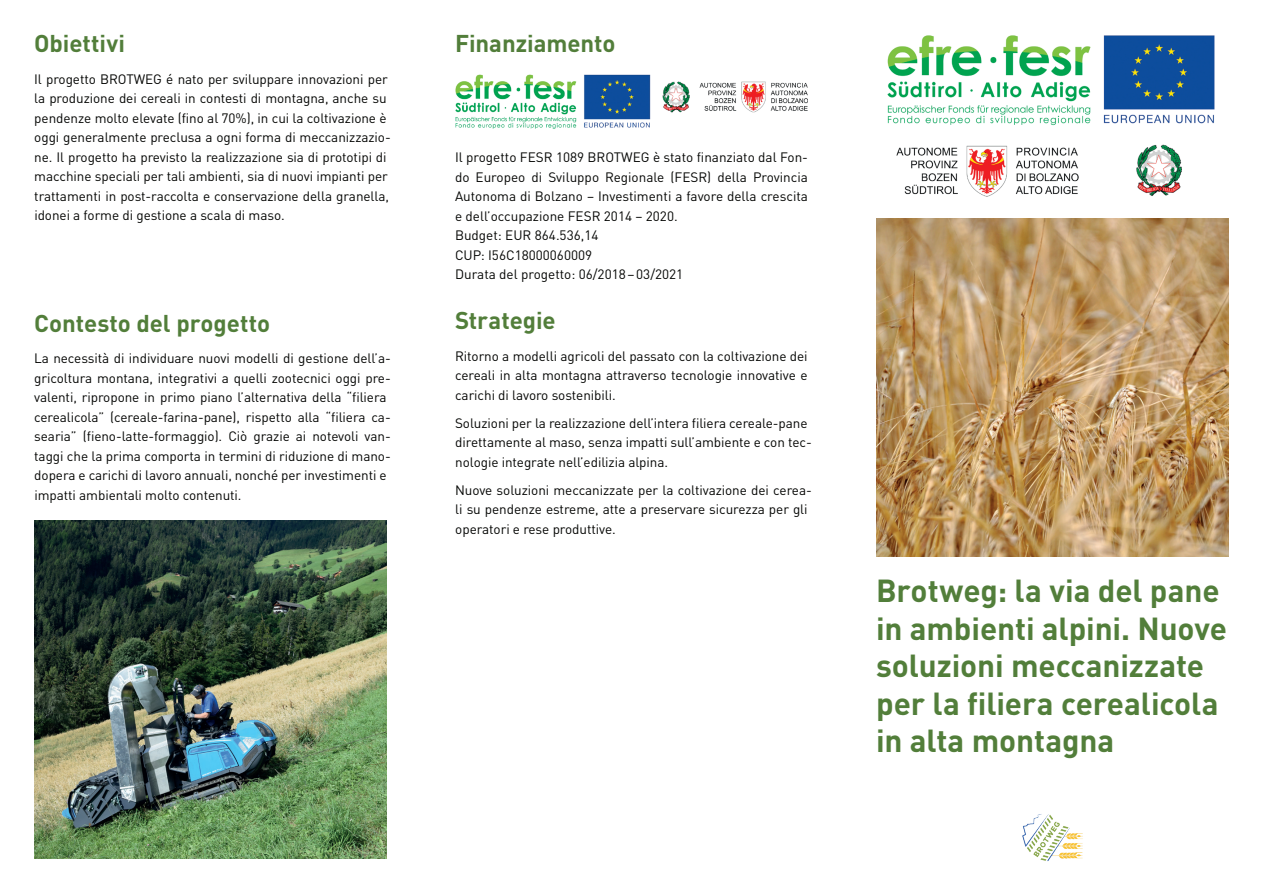
<style>
.page{position:relative;width:1263px;height:893px;background:#fff}
.page>*{position:absolute;margin:0;border:0;box-sizing:border-box;transform-origin:0 0}
.t1{font:700 31.5px/37.5px "DINOT";letter-spacing:-.005em;color:#527e3a}
.t2{font:700 24px "DINOT";letter-spacing:-.005em;color:#527e3a}
.t3{font:13.5px/19.5px "DINOT";letter-spacing:-.005em;color:#040503}
</style>
<div class="page">
<img style="left:887px;top:35px;width:328px;height:161px">
<img style="left:876px;top:218px;width:353px;height:338px">
<img style="left:455px;top:74px;width:353px;height:55px">
<img style="left:34px;top:521px;width:353px;height:338px">
<img style="left:1022px;top:814px;width:61px;height:48px">
<p class="t2" style="left:34px;top:28px;width:93px">Obiettivi</p>
<p class="t3" style="left:34px;top:69px;width:358px">Il progetto BROTWEG é nato per sviluppare innovazioni per la produzione dei cereali in contesti di montagna, anche su pendenze molto elevate (fino al 70%), in cui la coltivazione è oggi generalmente preclusa a ogni forma di meccanizzazio&shy;ne. Il progetto ha previsto la realizzazione sia di prototipi di macchine speciali per tali ambienti, sia di nuovi impianti per trattamenti in post-raccolta e conservazione della granella, idonei a forme di gestione a scala di maso.</p>
<p class="t2" style="left:34px;top:307px;width:238px">Contesto del progetto</p>
<p class="t3" style="left:34px;top:348px;width:358px">La necessità di individuare nuovi modelli di gestione dell’a&shy;gricoltura montana, integrativi a quelli zootecnici oggi pre&shy;valenti, ripropone in primo piano l’alternativa della “filiera cerealicola” (cereale-farina-pane), rispetto alla “filiera ca&shy;searia” (fieno-latte-formaggio). Ciò grazie ai notevoli van&shy;taggi che la prima comporta in termini di riduzione di mano&shy;dopera e carichi di lavoro annuali, nonché per investimenti e impatti ambientali molto contenuti.</p>
<p class="t2" style="left:455px;top:28px;width:162px">Finanziamento</p>
<p class="t3" style="left:455px;top:147px;width:354px;text-align:justify">Il progetto FESR 1089 BROTWEG è stato finanziato dal Fon&shy;do Europeo di Sviluppo Regionale (FESR) della Provincia Autonoma di Bolzano – Investimenti a favore della crescita e dell’occupazione FESR 2014 – 2020.</p>
<p class="t3" style="left:455px;top:225px;width:145px">Budget: EUR 864.536,14</p>
<p class="t3" style="left:455px;top:245px;width:139px">CUP: I56C18000060009</p>
<p class="t3" style="left:455px;top:264px;width:230px">Durata del progetto: 06/2018–03/2021</p>
<p class="t2" style="left:455px;top:305px;width:102px">Strategie</p>
<p class="t3" style="left:455px;top:346px;width:354px;text-align:justify">Ritorno a modelli agricoli del passato con la coltivazione dei cereali in alta montagna attraverso tecnologie innovative e carichi di lavoro sostenibili.</p>
<p class="t3" style="left:455px;top:413px;width:358px">Soluzioni per la realizzazione dell’intera filiera cereale-pane direttamente al maso, senza impatti sull’ambiente e con tec&shy;nologie integrate nell’edilizia alpina.</p>
<p class="t3" style="left:455px;top:480px;width:358px">Nuove soluzioni meccanizzate per la coltivazione dei cerea&shy;li su pendenze estreme, atte a preservare sicurezza per gli operatori e rese produttive.</p>
<p class="t1" style="left:876px;top:571px;width:345px">Brotweg: la via del pane</p>
<p class="t1" style="left:876px;top:609px;width:352px">in ambienti alpini. Nuove soluzioni meccanizzate per la filiera cerealicola in alta montagna</p>
</div>
